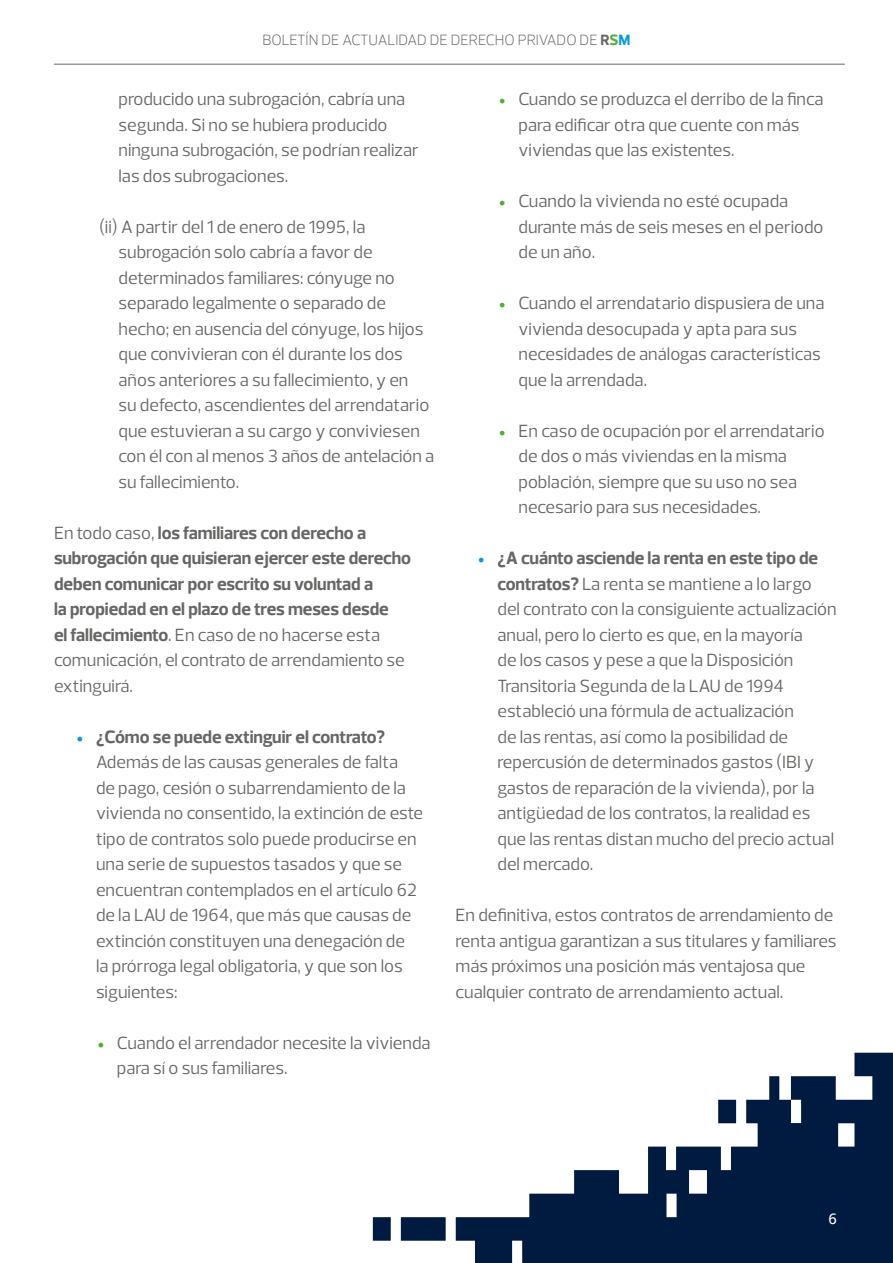
<style>
.page{position:relative;width:893px;height:1263px;background:#fff}
.page>*{position:absolute;margin:0;border:0;box-sizing:border-box;transform-origin:0 0}
.t1{font:18px/25.5px "Prelo";color:#666665}
.t2{font:700 18px/25.5px "Prelo";letter-spacing:-.005em;color:#666665}
.t3{font:300 15px "Prelo";letter-spacing:-.01em;color:#666665}
.t4{font:500 15px "Prelo";color:#fff}
.s1{font-weight:700}
.s2{font-weight:700;color:#52ae32}
.s3{font-weight:700;color:#009cde}
.s4{font-weight:400}
.s5{font-family:"Minion Pro";color:#009cde}
.s6{font-family:"Minion Pro";color:#52ae32}
</style>
<div class="page">
<svg style="left:373px;top:1053px;width:520px;height:210px"></svg>
<hr style="left:54px;top:64px;width:791px;height:1px;background:#666665">
<p class="t3" style="left:263px;top:32px;width:369px">BOLETÍN DE ACTUALIDAD DE DERECHO PRIVADO DE <span class="s1">R</span><span class="s2">S</span><span class="s3">M</span></p>
<p class="t1" style="left:118px;top:86px;width:302px">producido una subrogación, cabría una segunda. Si no se hubiera producido ninguna subrogación, se podrían realizar las dos subrogaciones.</p>
<p class="t1" style="left:118px;top:214px;width:317px;text-indent:-19px">(ii) A partir del 1 de enero de 1995, la subrogación solo cabría a favor de determinados familiares: cónyuge no separado legalmente o separado de hecho; en ausencia del cónyuge, los hijos que convivieran con él durante los dos años anteriores a su fallecimiento, y en<br>su defecto, ascendientes del arrendatario que estuvieran a su cargo y conviviesen con él con al menos 3 años de antelación a su fallecimiento.</p>
<p class="t2" style="left:54px;top:520px;width:359px"><span class="s4">En todo caso,</span> los familiares con derecho a subrogación que quisieran ejercer este derecho deben comunicar por escrito su voluntad a<br>la propiedad en el plazo de tres meses desde<br>el fallecimiento<span class="s4">. En caso de no hacerse esta comunicación, el contrato de arrendamiento se extinguirá.</span></p>
<p class="t1" style="left:96px;top:724px;width:329px;text-indent:-19px"><span class="s5">•</span> <span class="s1">¿Cómo se puede extinguir el contrato?<br></span>Además de las causas generales de falta<br>de pago, cesión o subarrendamiento de la vivienda no consentido, la extinción de este tipo de contratos solo puede producirse en una serie de supuestos tasados y que se encuentran contemplados en el artículo 62 de la LAU de 1964, que más que causas de extinción constituyen una denegación de<br>la prórroga legal obligatoria, y que son los siguientes:</p>
<p class="t1" style="left:117px;top:1030px;width:315px;text-indent:-19px"><span class="s6">•</span> Cuando el arrendador necesite la vivienda para sí o sus familiares.</p>
<p class="t1" style="left:518px;top:86px;width:307px;text-indent:-19px"><span class="s6">•</span> Cuando se produzca el derribo de la finca para edificar otra que cuente con más viviendas que las existentes.</p>
<p class="t1" style="left:518px;top:188px;width:306px;text-indent:-19px"><span class="s6">•</span> Cuando la vivienda no esté ocupada durante más de seis meses en el periodo de un año.</p>
<p class="t1" style="left:518px;top:290px;width:308px;text-indent:-19px"><span class="s6">•</span> Cuando el arrendatario dispusiera de una vivienda desocupada y apta para sus necesidades de análogas características que la arrendada.</p>
<p class="t1" style="left:518px;top:418px;width:308px;text-indent:-19px"><span class="s6">•</span> En caso de ocupación por el arrendatario de dos o más viviendas en la misma población, siempre que su uso no sea necesario para sus necesidades.</p>
<p class="t1" style="left:497px;top:546px;width:341px;text-indent:-19px"><span class="s5">•</span> <span class="s1">¿A cuánto asciende la renta en este tipo de contratos?</span> La renta se mantiene a lo largo del contrato con la consiguiente actualización anual, pero lo cierto es que, en la mayoría<br>de los casos y pese a que la Disposición Transitoria Segunda de la LAU de 1994 estableció una fórmula de actualización<br>de las rentas, así como la posibilidad de repercusión de determinados gastos (IBI y gastos de reparación de la vivienda), por la antigüedad de los contratos, la realidad es que las rentas distan mucho del precio actual del mercado.</p>
<p class="t1" style="left:455px;top:903px;width:383px">En definitiva, estos contratos de arrendamiento de renta antigua garantizan a sus titulares y familiares más próximos una posición más ventajosa que cualquier contrato de arrendamiento actual.</p>
<p class="t4" style="left:829px;top:1211px;width:10px">6</p>
</div>
